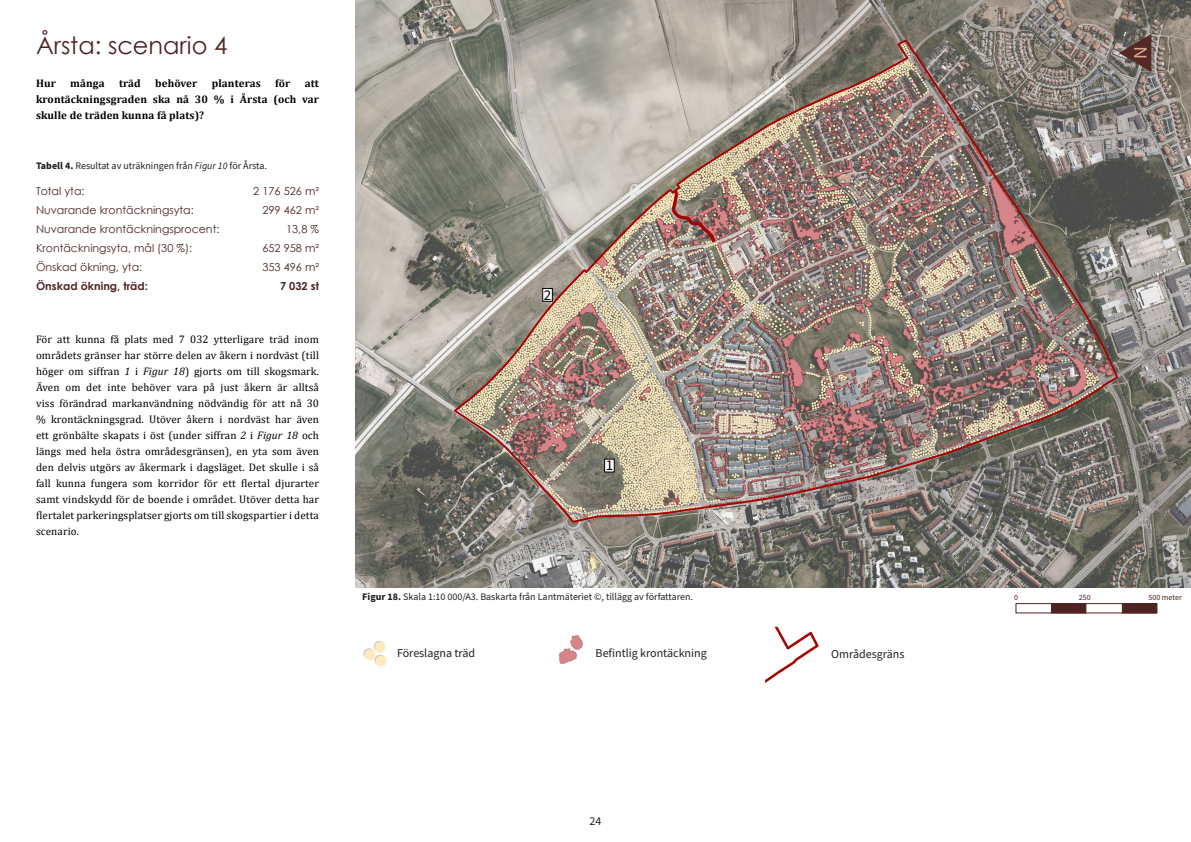
<style>
.page{position:relative;width:1191px;height:842px;background:#fff}
.page>*{position:absolute;margin:0;border:0;box-sizing:border-box;transform-origin:0 0}
.t1{font:24px "Century Gothic";color:#4f2322}
.t2{font:15px "Source Sans Pro";color:#000001}
.t3{font:12px "Source Sans Pro";color:#231f20}
.t4{font:11px/16px "Cambria";letter-spacing:.01em;color:#000001;text-align:justify}
.t5{font:11px "Century Gothic";color:#4f2322}
.t6{font:700 11px/16px "Cambria";letter-spacing:.01em;color:#000001;text-align:justify}
.t7{font:700 11px "Century Gothic";color:#4f2322}
.t8{font:10px "Source Sans Pro";color:#231f20}
.t9{font:8px "Source Sans Pro";color:#4e2121}
.s1{font-weight:700}
.s2{font-style:italic}
</style>
<div class="page">
<div style="left:1015px;top:603px;width:142px;height:10px;border:1px solid #4f2322"></div>
<div style="left:1121px;top:603px;width:36px;height:10px;background:#4f2322;border:1px solid #4f2322"></div>
<div style="left:1051px;top:603px;width:35px;height:10px;background:#4e2322"></div>
<img style="left:355px;top:0;width:836px;height:587px">
<img style="left:363px;top:641px;width:24px;height:25px">
<img style="left:558px;top:635px;width:25px;height:29px">
<img style="left:765px;top:626px;width:54px;height:57px">
<img style="left:1119px;top:34px;width:34px;height:38px">
<div style="left:604px;top:459px;width:10px;height:13px;background:#fff;border:1px solid #000"></div>
<div style="left:542px;top:288px;width:10px;height:13px;background:#fff;border:1px solid #000"></div>
<p class="t1" style="left:36px;top:29px;width:193px">Årsta: scenario 4</p>
<p class="t6" style="left:36px;top:74px;width:21px">Hur</p>
<p class="t6" style="left:70px;top:74px;width:36px">många</p>
<p class="t6" style="left:119px;top:74px;width:23px">träd</p>
<p class="t6" style="left:155px;top:74px;width:44px">behöver</p>
<p class="t6" style="left:212px;top:74px;width:50px">planteras</p>
<p class="t6" style="left:275px;top:74px;width:17px">för</p>
<p class="t6" style="left:36px;top:74px;width:284px;text-indent:269px">att krontäckningsgraden ska nå 30 % i Årsta (och var skulle de träden kunna få plats)?</p>
<p class="t8" style="left:36px;top:159px;width:232px"><span class="s1">Tabell 4.</span> Resultat av uträkningen från <span class="s2">Figur 10</span> för Årsta.</p>
<p class="t5" style="left:36px;top:183px;width:50px">Total yta:</p>
<p class="t5" style="left:36px;top:202px;width:159px">Nuvarande krontäckningsyta:</p>
<p class="t5" style="left:36px;top:221px;width:185px">Nuvarande krontäckningsprocent:</p>
<p class="t5" style="left:36px;top:240px;width:158px">Krontäckningsyta, mål (30 %):</p>
<p class="t5" style="left:36px;top:259px;width:108px">Önskad ökning, yta:</p>
<p class="t7" style="left:36px;top:277px;width:113px">Önskad ökning, träd:</p>
<p class="t5" style="left:253px;top:183px;width:67px">2 176 526 m²</p>
<p class="t5" style="left:262px;top:202px;width:58px">299 462 m²</p>
<p class="t5" style="left:286px;top:221px;width:34px">13,8 %</p>
<p class="t5" style="left:262px;top:240px;width:58px">652 958 m²</p>
<p class="t5" style="left:262px;top:259px;width:58px">353 496 m²</p>
<p class="t7" style="left:280px;top:277px;width:40px">7 032 st</p>
<p class="t4" style="left:36px;top:331px;width:284px">För att kunna få plats med 7 032 ytterligare träd inom områdets gränser har större delen av åkern i nordväst (till höger om siffran <span class="s2">1</span> i <span class="s2">Figur 18</span>) gjorts om till skogsmark.<br>Även om det inte behöver vara på just åkern är alltså viss förändrad markanvändning nödvändig för att nå 30 % krontäckningsgrad. Utöver åkern i nordväst har även ett grönbälte skapats i öst (under siffran <span class="s2">2</span> i <span class="s2">Figur 18</span> och längs med hela östra områdesgränsen), en yta som även den delvis utgörs av åkermark i dagsläget. Det skulle i så fall kunna fungera som korridor för ett flertal djurarter samt vindskydd för de boende i området. Utöver detta har flertalet parkeringsplatser gjorts om till skogspartier i detta scenario.</p>
<p class="t2" style="left:544px;top:285px;width:9px">2</p>
<p class="t2" style="left:605px;top:455px;width:9px">1</p>
<p class="t8" style="left:362px;top:590px;width:332px"><span class="s1">Figur 18.</span> Skala 1:10 000/A3. Baskarta från Lantmäteriet ©, tillägg av författaren.</p>
<p class="t3" style="left:397px;top:645px;width:80px">Föreslagna träd</p>
<p class="t3" style="left:595px;top:645px;width:113px">Befintlig krontäckning</p>
<p class="t3" style="left:831px;top:646px;width:75px">Områdesgräns</p>
<p class="t3" style="left:589px;top:813px;width:13px">24</p>
<p class="t9" style="left:1014px;top:592px;width:5px">0</p>
<p class="t9" style="left:1078px;top:592px;width:13px">250</p>
<p class="t9" style="left:1148px;top:592px;width:35px">500 meter</p>
</div>
